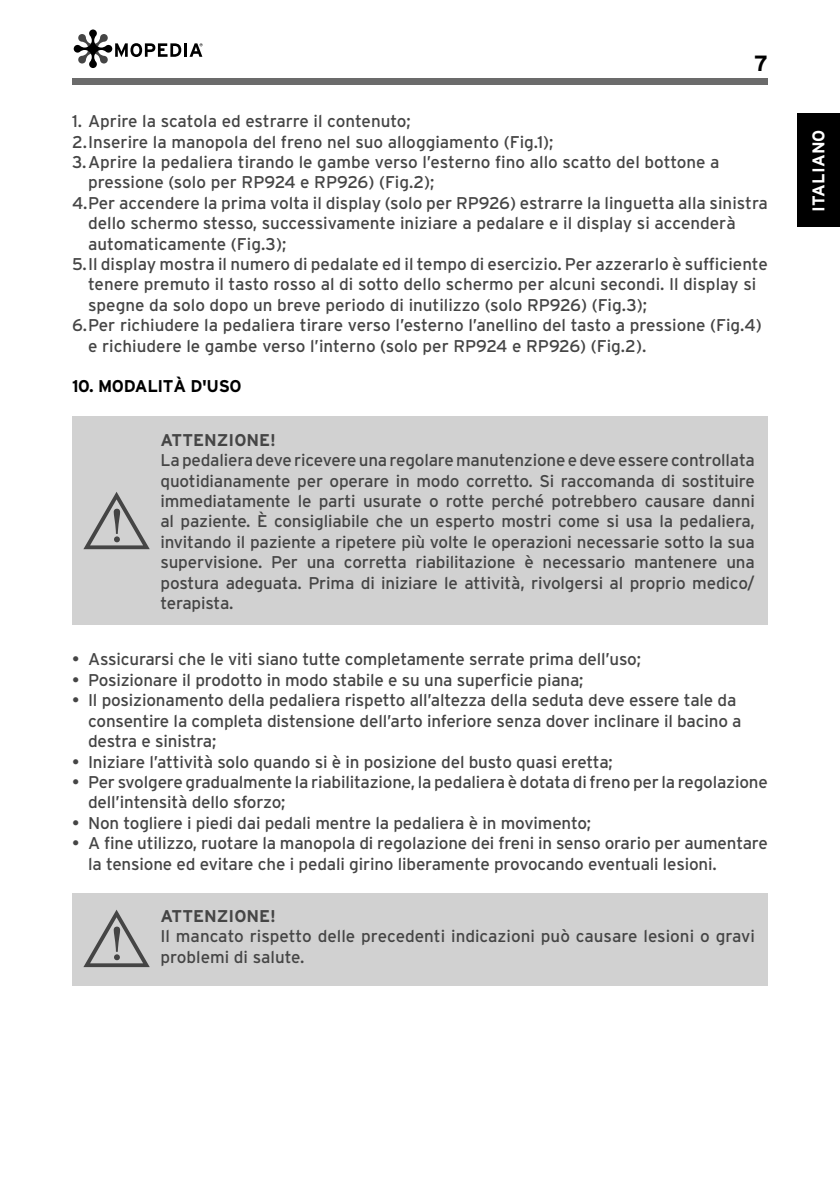
<style>
.page{position:relative;width:840px;height:1191px;background:#fff}
.page>*{position:absolute;margin:0;border:0;box-sizing:border-box;transform-origin:0 0}
.t1{font:700 22px "Interstate";color:#000}
.t2{font:17px/20.4px "Interstate";letter-spacing:-.01em;color:#454545}
.t3{font:700 17px "Interstate";color:#454545}
.t4{font:700 17px "Interstate";letter-spacing:-.02em;color:#000}
.t5{font:700 17px "Interstate";letter-spacing:.005em;color:#fff}
</style>
<div class="page">
<div style="left:72px;top:78px;width:695px;height:7px;background:#6b6b6b"></div>
<svg style="left:74px;top:29px;width:107px;height:39px"></svg>
<hr style="left:184px;top:43px;width:3px;height:14px;background:#000">
<svg style="left:189px;top:43px;width:13px;height:14px"></svg>
<div style="left:796px;top:113px;width:43px;height:114px;background:#000"></div>
<div style="left:72px;top:416px;width:695px;height:208px;background:#d1d1d1"></div>
<svg style="left:83px;top:492px;width:67px;height:57px"></svg>
<div style="left:72px;top:893px;width:695px;height:92px;background:#d1d1d1"></div>
<svg style="left:83px;top:910px;width:67px;height:57px"></svg>
<p class="t1" style="left:753px;top:51px;width:15px">7</p>
<p class="t2" style="left:72px;top:111px;width:340px">1. Aprire la scatola ed estrarre il contenuto;</p>
<p class="t2" style="left:72px;top:131px;width:483px">2.Inserire la manopola del freno nel suo alloggiamento (Fig.1);</p>
<p class="t2" style="left:72px;top:152px;width:648px">3.Aprire la pedaliera tirando le gambe verso l’esterno fino allo scatto del bottone a</p>
<p class="t2" style="left:88px;top:172px;width:348px">pressione (solo per RP924 e RP926) (Fig.2);</p>
<p class="t2" style="left:72px;top:192px;width:697px">4.Per accendere la prima volta il display (solo per RP926) estrarre la linguetta alla sinistra</p>
<p class="t2" style="left:88px;top:213px;width:648px">dello schermo stesso, successivamente iniziare a pedalare e il display si accenderà</p>
<p class="t2" style="left:88px;top:233px;width:200px">automaticamente (Fig.3);</p>
<p class="t2" style="left:72px;top:254px;width:697px">5.Il display mostra il numero di pedalate ed il tempo di esercizio. Per azzerarlo è sufficiente</p>
<p class="t2" style="left:88px;top:274px;width:669px">tenere premuto il tasto rosso al di sotto dello schermo per alcuni secondi. Il display si</p>
<p class="t2" style="left:88px;top:294px;width:560px">spegne da solo dopo un breve periodo di inutilizzo (solo RP926) (Fig.3);</p>
<p class="t2" style="left:72px;top:315px;width:690px">6.Per richiudere la pedaliera tirare verso l’esterno l’anellino del tasto a pressione (Fig.4)</p>
<p class="t2" style="left:88px;top:335px;width:559px">e richiudere le gambe verso l’interno (solo per RP924 e RP926) (Fig.2).</p>
<p class="t4" style="left:72px;top:377px;width:171px">10. MODALITÀ D'USO</p>
<p class="t3" style="left:160px;top:430px;width:117px">ATTENZIONE!</p>
<p class="t2" style="left:160px;top:450px;width:595px;text-align:justify">La pedaliera deve ricevere una regolare manutenzione e deve essere controllata quotidianamente per operare in modo corretto. Si raccomanda di sostituire immediatamente le parti usurate o rotte perché potrebbero causare danni al paziente. È consigliabile che un esperto mostri come si usa la pedaliera, invitando il paziente a ripetere più volte le operazioni necessarie sotto la sua supervisione. Per una corretta riabilitazione è necessario mantenere una postura adeguata. Prima di iniziare le attività, rivolgersi al proprio medico/ terapista.</p>
<p class="t2" style="left:72px;top:649px;width:570px">• Assicurarsi che le viti siano tutte completamente serrate prima dell’uso;</p>
<p class="t2" style="left:72px;top:669px;width:512px">• Posizionare il prodotto in modo stabile e su una superficie piana;</p>
<p class="t2" style="left:88px;top:690px;width:654px;text-indent:-16px">• Il posizionamento della pedaliera rispetto all’altezza della seduta deve essere tale da consentire la completa distensione dell’arto inferiore senza dover inclinare il bacino a destra e sinistra;</p>
<p class="t2" style="left:72px;top:751px;width:542px">• Iniziare l’attività solo quando si è in posizione del busto quasi eretta;</p>
<p class="t2" style="left:88px;top:771px;width:681px;text-indent:-16px">• Per svolgere gradualmente la riabilitazione, la pedaliera è dotata di freno per la regolazione dell’intensità dello sforzo;</p>
<p class="t2" style="left:72px;top:812px;width:520px">• Non togliere i piedi dai pedali mentre la pedaliera è in movimento;</p>
<p class="t2" style="left:88px;top:833px;width:681px;text-indent:-16px">• A fine utilizzo, ruotare la manopola di regolazione dei freni in senso orario per aumentare la tensione ed evitare che i pedali girino liberamente provocando eventuali lesioni.</p>
<p class="t3" style="left:160px;top:906px;width:117px">ATTENZIONE!</p>
<p class="t2" style="left:160px;top:926px;width:595px">Il mancato rispetto delle precedenti indicazioni può causare lesioni o gravi problemi di salute.</p>
<p class="t5" style="left:808px;top:212px;width:84px;rotate:-90deg">ITALIANO</p>
</div>
